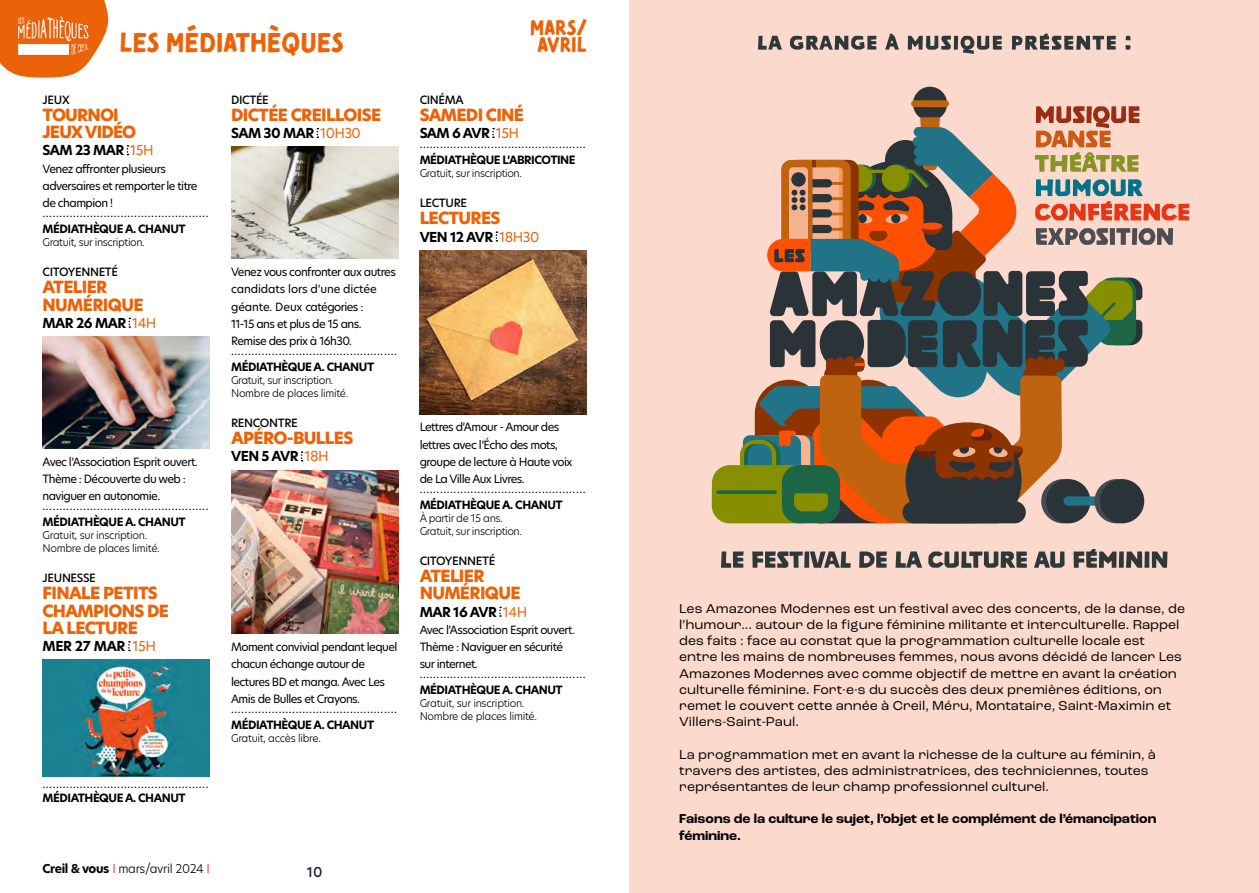
<style>
.page{position:relative;width:1259px;height:893px;background:#fff}
.page>*{position:absolute;margin:0;border:0;box-sizing:border-box;transform-origin:0 0}
.t1{font:27px "Tomarik Brush";color:#eb6209}
.t2{font:21px/17.2px "Tomarik Brush";color:#eb6209;text-align:center}
.t3{font:800 16.5px/17.2px "New Hero";letter-spacing:-.04em;color:#eb6209}
.t4{font:13.5px/16.2px "Roc Grotesk";color:#000;scale:1.05 1}
.t5{font:700 13.5px "New Hero";letter-spacing:-.04em;color:#000}
.t6{font:700 13.5px/16.2px "Roc Grotesk";color:#000;scale:1.05 1}
.t7{font:500 13.5px "New Hero";color:#201b3e}
.t8{font:300 12px "New Hero";letter-spacing:-.03em;color:#000}
.t9{font:11.25px/17.2px "New Hero";letter-spacing:-.05em;color:#000}
.t10{font:700 11.25px "New Hero";letter-spacing:-.04em;color:#000}
.t11{font:500 11.25px "New Hero";letter-spacing:-.03em;color:#000}
.t12{font:300 10.5px/12.9px "New Hero";letter-spacing:-.04em;color:#000}
.s1{font-weight:400;color:#eb6209}
.s2{font-weight:700}
.s3{color:#e30613}
</style>
<div class="page">
<svg style="left:0;top:0;width:109px;height:78px"></svg>
<img style="left:17px;top:14px;width:73px;height:45px">
<svg style="left:316px;top:128px;width:2px;height:10px"></svg>
<svg style="left:301px;top:451px;width:2px;height:10px"></svg>
<svg style="left:492px;top:128px;width:2px;height:10px"></svg>
<svg style="left:499px;top:607px;width:2px;height:10px"></svg>
<svg style="left:128px;top:641px;width:2px;height:10px"></svg>
<img style="left:43px;top:336px;width:167px;height:113px">
<img style="left:420px;top:250px;width:167px;height:164px">
<div style="left:629px;top:0;width:630px;height:893px;background:#fbd9cd"></div>
<div style="left:913px;top:87px;width:34px;height:34px;background:#293338;border-radius:50%"></div>
<div style="left:911px;top:100px;width:38px;height:7px;background:#bf630f;border-radius:3px"></div>
<svg style="left:712px;top:106px;width:477px;height:417px"></svg>
<svg style="left:758px;top:36px;width:24px;height:14px"></svg>
<svg style="left:790px;top:36px;width:86px;height:14px"></svg>
<svg style="left:885px;top:34px;width:14px;height:16px"></svg>
<svg style="left:907px;top:36px;width:44px;height:14px"></svg>
<svg style="left:954px;top:36px;width:4px;height:14px"></svg>
<svg style="left:960px;top:36px;width:42px;height:18px"></svg>
<svg style="left:1012px;top:34px;width:104px;height:16px"></svg>
<svg style="left:1125px;top:36px;width:5px;height:14px"></svg>
<svg style="left:721px;top:551px;width:22px;height:17px"></svg>
<svg style="left:752px;top:551px;width:51px;height:17px"></svg>
<div style="left:804px;top:551px;width:5px;height:17px;background:#2f3839"></div>
<svg style="left:810px;top:551px;width:41px;height:17px"></svg>
<svg style="left:859px;top:551px;width:28px;height:17px"></svg>
<svg style="left:895px;top:551px;width:27px;height:17px"></svg>
<svg style="left:928px;top:551px;width:99px;height:17px"></svg>
<svg style="left:1034px;top:551px;width:30px;height:17px"></svg>
<svg style="left:1073px;top:549px;width:43px;height:19px"></svg>
<svg style="left:1118px;top:551px;width:5px;height:17px"></svg>
<svg style="left:1126px;top:551px;width:16px;height:17px"></svg>
<div style="left:1144px;top:551px;width:5px;height:17px;background:#2f3839"></div>
<svg style="left:1152px;top:551px;width:15px;height:17px"></svg>
<img style="left:43px;top:660px;width:167px;height:116px">
<img style="left:231px;top:470px;width:167px;height:164px">
<img style="left:231px;top:147px;width:167px;height:112px">
<h1 class="t1" style="left:119px;top:18px;width:225px">LES MÉDIATHÈQUES</h1>
<p class="t11" style="left:231px;top:92px;width:39px">DICTÉE</p>
<h3 class="t3" style="left:231px;top:106px;width:152px">DICTÉE CREILLOISE</h3>
<p class="t5" style="left:231px;top:124px;width:131px">SAM 30 MAR <span class="s1">10H30</span></p>
<p class="t11" style="left:43px;top:92px;width:29px">JEUX</p>
<h3 class="t3" style="left:43px;top:106px;width:95px">TOURNOI<br>JEUX VIDÉO</h3>
<p class="t5" style="left:43px;top:141px;width:113px">SAM 23 MAR <span class="s1">15H</span></p>
<p class="t9" style="left:43px;top:160px;width:157px">Venez affronter plusieurs adversaires et remporter le titre de champion !</p>
<p class="t9" style="left:43px;top:204px;width:167px">.................................................</p>
<p class="t10" style="left:43px;top:221px;width:145px">MÉDIATHÈQUE A. CHANUT</p>
<p class="t12" style="left:43px;top:235px;width:104px">Gratuit, sur inscription.</p>
<p class="t11" style="left:43px;top:264px;width:77px">CITOYENNETÉ</p>
<h3 class="t3" style="left:43px;top:279px;width:103px">ATELIER<br>NUMÉRIQUE</h3>
<p class="t5" style="left:43px;top:314px;width:115px">MAR 26 MAR <span class="s1">14H</span></p>
<p class="t9" style="left:231px;top:263px;width:166px">Venez vous confronter aux autres candidats lors d’une dictée géante. Deux catégories :<br>11-15 ans et plus de 15 ans.<br>Remise des prix à 16h30.</p>
<p class="t9" style="left:231px;top:342px;width:167px">.................................................</p>
<p class="t10" style="left:231px;top:359px;width:145px">MÉDIATHÈQUE A. CHANUT</p>
<p class="t12" style="left:231px;top:373px;width:119px">Gratuit, sur inscription.<br>Nombre de places limité.</p>
<p class="t11" style="left:231px;top:415px;width:68px">RENCONTRE</p>
<h3 class="t3" style="left:231px;top:430px;width:124px">APÉRO-BULLES</h3>
<p class="t5" style="left:231px;top:447px;width:99px">VEN 5 AVR <span class="s1">18H</span></p>
<p class="t9" style="left:43px;top:453px;width:157px">Avec l’Association Esprit ouvert.<br>Thème : Découverte du web : naviguer en autonomie.</p>
<p class="t9" style="left:43px;top:497px;width:167px">.................................................</p>
<p class="t10" style="left:43px;top:514px;width:145px">MÉDIATHÈQUE A. CHANUT</p>
<p class="t12" style="left:43px;top:529px;width:119px">Gratuit, sur inscription.<br>Nombre de places limité.</p>
<p class="t11" style="left:43px;top:570px;width:55px">JEUNESSE</p>
<h3 class="t3" style="left:43px;top:585px;width:128px">FINALE PETITS<br>CHAMPIONS DE<br>LA LECTURE</h3>
<p class="t5" style="left:43px;top:637px;width:115px">MER 27 MAR <span class="s1">15H</span></p>
<p class="t9" style="left:231px;top:638px;width:168px">Moment convivial pendant lequel chacun échange autour de lectures BD et manga. Avec Les<br>Amis de Bulles et Crayons.</p>
<p class="t9" style="left:231px;top:700px;width:167px">.................................................</p>
<p class="t10" style="left:231px;top:717px;width:145px">MÉDIATHÈQUE A. CHANUT</p>
<p class="t12" style="left:231px;top:731px;width:91px">Gratuit, accès libre.</p>
<p class="t9" style="left:43px;top:775px;width:167px">.................................................</p>
<p class="t10" style="left:43px;top:790px;width:145px">MÉDIATHÈQUE A. CHANUT</p>
<h2 class="t2" style="left:530px;top:16px;width:59px">MARS/<br>AVRIL</h2>
<p class="t11" style="left:420px;top:92px;width:46px">CINÉMA</p>
<h3 class="t3" style="left:420px;top:106px;width:106px">SAMEDI CINÉ</h3>
<p class="t5" style="left:420px;top:124px;width:101px">SAM 6 AVR <span class="s1">15H</span></p>
<p class="t9" style="left:420px;top:135px;width:167px">.................................................</p>
<p class="t10" style="left:420px;top:152px;width:158px">MÉDIATHÈQUE L’ABRICOTINE</p>
<p class="t12" style="left:420px;top:166px;width:104px">Gratuit, sur inscription.</p>
<p class="t11" style="left:420px;top:195px;width:49px">LECTURE</p>
<h3 class="t3" style="left:420px;top:210px;width:82px">LECTURES</h3>
<p class="t5" style="left:420px;top:227px;width:121px">VEN 12 AVR <span class="s1">18H30</span></p>
<p class="t9" style="left:420px;top:418px;width:154px">Lettres d’Amour - Amour des lettres avec l’Écho des mots, groupe de lecture à Haute voix de La Ville Aux Livres.</p>
<p class="t9" style="left:420px;top:480px;width:167px">.................................................</p>
<p class="t10" style="left:420px;top:497px;width:145px">MÉDIATHÈQUE A. CHANUT</p>
<p class="t12" style="left:420px;top:511px;width:104px">À partir de 15 ans.<br>Gratuit, sur inscription.</p>
<p class="t11" style="left:420px;top:553px;width:77px">CITOYENNETÉ</p>
<h3 class="t3" style="left:420px;top:568px;width:103px">ATELIER<br>NUMÉRIQUE</h3>
<p class="t5" style="left:420px;top:603px;width:109px">MAR 16 AVR <span class="s1">14H</span></p>
<p class="t9" style="left:420px;top:621px;width:157px">Avec l’Association Esprit ouvert.<br>Thème : Naviguer en sécurité sur internet.</p>
<p class="t9" style="left:420px;top:665px;width:167px">.................................................</p>
<p class="t10" style="left:420px;top:683px;width:145px">MÉDIATHÈQUE A. CHANUT</p>
<p class="t12" style="left:420px;top:697px;width:119px">Gratuit, sur inscription.<br>Nombre de places limité.</p>
<p class="t8" style="left:43px;top:860px;width:169px"><span class="s2">Creil &amp; vous</span> <span class="s3">I</span> mars/avril 2024 <span class="s3">I</span></p>
<p class="t7" style="left:307px;top:863px;width:17px">10</p>
<p class="t4" style="left:679px;top:600px;width:483px">Les Amazones Modernes est un festival avec des concerts, de la danse, de l’humour... autour de la figure féminine militante et interculturelle. Rappel des faits : face au constat que la programmation culturelle locale est entre les mains de nombreuses femmes, nous avons décidé de lancer Les Amazones Modernes avec comme objectif de mettre en avant la création culturelle féminine. Fort·e·s du succès des deux premières éditions, on remet le couvert cette année à Creil, Méru, Montataire, Saint-Maximin et Villers-Saint-Paul.</p>
<p class="t4" style="left:679px;top:746px;width:456px">La programmation met en avant la richesse de la culture au féminin, à travers des artistes, des administratrices, des techniciennes, toutes représentantes de leur champ professionnel culturel.</p>
<p class="t6" style="left:679px;top:811px;width:456px">Faisons de la culture le sujet, l’objet et le complément de l’émancipation féminine.</p>
</div>
